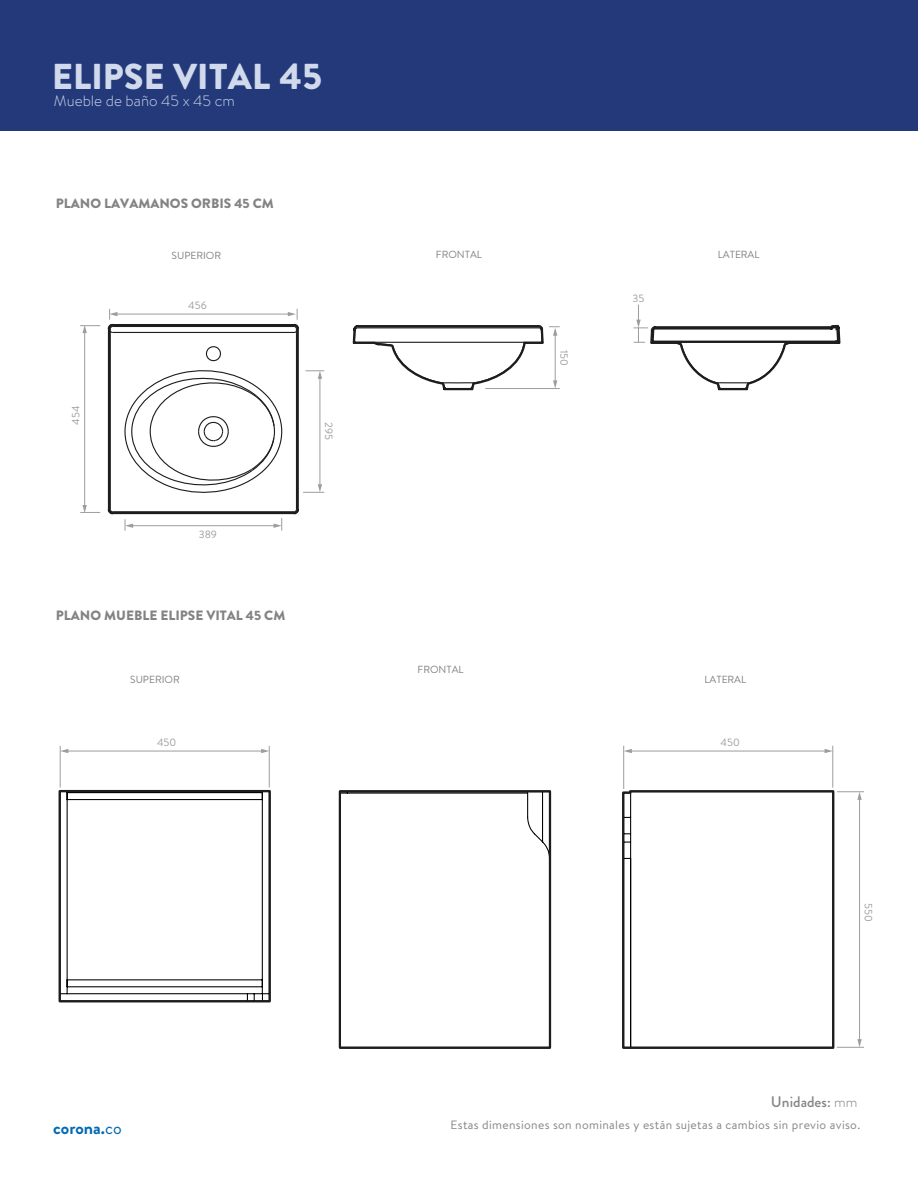
<style>
.page{position:relative;width:918px;height:1188px;background:#fff}
.page>*{position:absolute;margin:0;border:0;box-sizing:border-box;transform-origin:0 0}
.t1{font:900 36px "Brandon Text";color:#d1daec}
.t2{font:500 30px "Brandon Text";color:#fff}
.t3{font:700 18px "Brandon Grotesque";color:#0069b3}
.t4{font:500 15.3px "Brandon Grotesque";color:#848584}
.t5{font:300 15px "Brandon Text";color:#d1daec}
.t6{font:900 13.5px "Brandon Grotesque";color:#838383}
.t7{font:300 13.5px "Brandon Text";color:#fff}
.t8{font:12px "Brandon Text";letter-spacing:.025em;color:#848585}
.t9{font:10.5px "Brandon Text";color:#9d9d9d}
.t10{font:10.35px "Brandon Text";color:#808080}
.s1{font-weight:400}
.s2{font-weight:300}
</style>
<div class="page">
<div style="left:0;top:0;width:918px;height:131px;background:#23397a"></div>
<hr style="left:269px;top:746px;width:1px;height:41px;background:#9d9d9d">
<hr style="left:60px;top:746px;width:1px;height:41px;background:#9d9d9d">
<hr style="left:832px;top:746px;width:1px;height:42px;background:#9d9d9d">
<hr style="left:623px;top:746px;width:1px;height:43px;background:#9d9d9d">
<svg style="left:342px;top:793px;width:206px;height:59px"></svg>
<hr style="left:67px;top:979px;width:195px;height:1px;background:#000">
<hr style="left:67px;top:986px;width:195px;height:1px;background:#000">
<hr style="left:67px;top:993px;width:180px;height:1px;background:#000">
<svg style="left:247px;top:993px;width:21px;height:6px"></svg>
<hr style="left:262px;top:792px;width:1px;height:202px;background:#000">
<hr style="left:67px;top:792px;width:1px;height:202px;background:#000">
<hr style="left:67px;top:799px;width:195px;height:1px;background:#000">
<div style="left:339px;top:790px;width:212px;height:259px;border:2px solid #1d1d1b"></div>
<svg style="left:622px;top:790px;width:213px;height:259px"></svg>
<div style="left:59px;top:790px;width:212px;height:212px;border:2px solid #1d1d1b"></div>
<hr style="left:859px;top:798px;width:1px;height:243px;background:#9d9d9d">
<svg style="left:837px;top:791px;width:27px;height:9px"></svg>
<svg style="left:837px;top:1039px;width:27px;height:9px"></svg>
<hr style="left:630px;top:751px;width:196px;height:1px;background:#9d9d9d">
<svg style="left:624px;top:749px;width:8px;height:4px"></svg>
<svg style="left:825px;top:749px;width:8px;height:4px"></svg>
<hr style="left:67px;top:751px;width:196px;height:1px;background:#9d9d9d">
<svg style="left:60px;top:749px;width:8px;height:4px"></svg>
<svg style="left:261px;top:749px;width:8px;height:4px"></svg>
<svg style="left:634px;top:304px;width:207px;height:87px"></svg>
<hr style="left:84px;top:332px;width:1px;height:175px;background:#9d9d9d">
<svg style="left:80px;top:505px;width:20px;height:8px"></svg>
<svg style="left:80px;top:325px;width:20px;height:8px"></svg>
<svg style="left:107px;top:309px;width:217px;height:222px"></svg>
<svg style="left:352px;top:325px;width:208px;height:66px"></svg>
<h1 class="t1" style="left:52px;top:51px;width:272px">ELIPSE VITAL 45</h1>
<p class="t5" style="left:54px;top:91px;width:182px">Mueble de baño 45 x 45 cm</p>
<h2 class="t2" style="left:63px;top:54px;width:112px">ARAMIS</h2>
<p class="t7" style="left:63px;top:87px;width:94px">Mueble 45 cms.</p>
<p class="t6" style="left:56px;top:193px;width:219px">PLANO LAVAMANOS ORBIS 45 CM</p>
<p class="t10" style="left:172px;top:249px;width:51px">SUPERIOR</p>
<p class="t10" style="left:436px;top:248px;width:48px">FRONTAL</p>
<p class="t9" style="left:69px;top:425px;width:21px;rotate:-90deg">454</p>
<p class="t9" style="left:188px;top:298px;width:20px">456</p>
<p class="t9" style="left:199px;top:528px;width:20px">389</p>
<p class="t6" style="left:56px;top:606px;width:231px">PLANO MUEBLE ELIPSE VITAL 45 CM</p>
<p class="t9" style="left:336px;top:422px;width:19px;rotate:90deg">295</p>
<p class="t10" style="left:418px;top:662px;width:48px">FRONTAL</p>
<p class="t9" style="left:571px;top:350px;width:18px;rotate:90deg">150</p>
<p class="t9" style="left:633px;top:291px;width:13px">35</p>
<p class="t10" style="left:718px;top:248px;width:43px">LATERAL</p>
<p class="t10" style="left:130px;top:673px;width:51px">SUPERIOR</p>
<p class="t10" style="left:704px;top:673px;width:43px">LATERAL</p>
<p class="t9" style="left:157px;top:735px;width:21px">450</p>
<p class="t9" style="left:721px;top:735px;width:21px">450</p>
<p class="t9" style="left:876px;top:903px;width:20px;rotate:90deg">550</p>
<h3 class="t3" style="left:53px;top:1115px;width:70px">corona.<span class="s1">co</span></h3>
<p class="t4" style="left:771px;top:1091px;width:88px">Unidades: <span class="s2">mm</span></p>
<p class="t8" style="left:451px;top:1116px;width:411px">Estas dimensiones son nominales y están sujetas a cambios sin previo aviso.</p>
</div>
